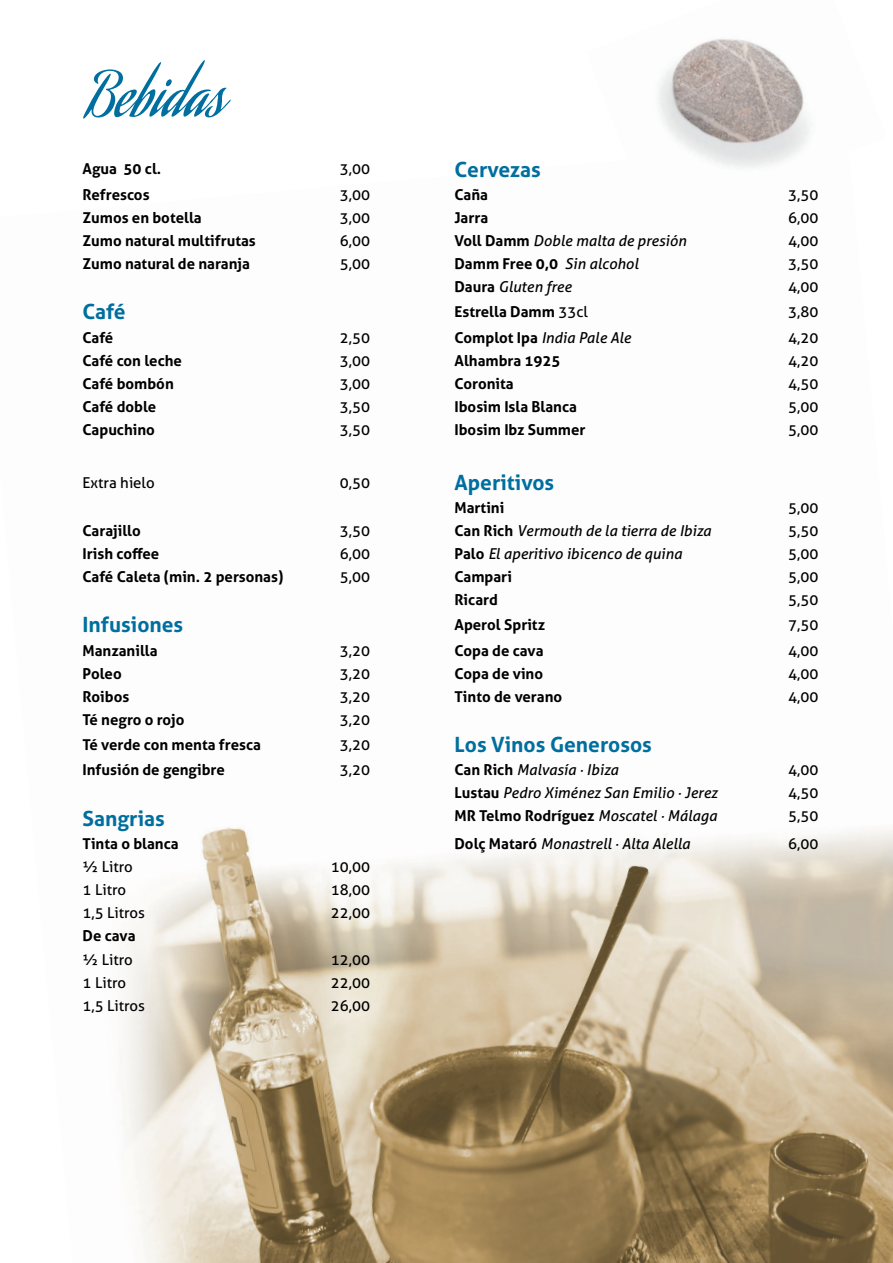
<style>
.page{position:relative;width:893px;height:1263px;background:#fff}
.page>*{position:absolute;margin:0;border:0;box-sizing:border-box;transform-origin:0 0}
.t1{font:60px "Aguafina Script";color:#006e9e}
.t2{font:700 21px "Aller";color:#006e9e}
.t3{font:700 15px "Aller";color:#000}
.t4{font:15px "Aller";color:#000}
.t5{font:italic 15px "Aller";color:#000}
.s1{font-weight:700;font-style:normal}
.s2{font-weight:400;font-style:italic}
.s3{font-weight:400}
</style>
<div class="page">
<img style="left:124px;top:827px;width:769px;height:436px">
<img style="left:658px;top:38px;width:152px;height:131px">
<p class="t1" style="left:87px;top:60px;width:139px">Bebidas</p>
<p class="t3" style="left:83px;top:160px;width:80px">Agua 50 cl.</p>
<p class="t4" style="left:340px;top:160px;width:32px">3,00</p>
<p class="t2" style="left:454px;top:156px;width:88px">Cervezas</p>
<p class="t3" style="left:83px;top:185px;width:69px">Refrescos</p>
<p class="t4" style="left:340px;top:185px;width:32px">3,00</p>
<p class="t3" style="left:454px;top:185px;width:35px">Caña</p>
<p class="t4" style="left:788px;top:185px;width:32px">3,50</p>
<p class="t3" style="left:83px;top:208px;width:121px">Zumos en botella</p>
<p class="t4" style="left:340px;top:208px;width:32px">3,00</p>
<p class="t3" style="left:454px;top:208px;width:35px">Jarra</p>
<p class="t4" style="left:788px;top:208px;width:32px">6,00</p>
<p class="t3" style="left:83px;top:231px;width:175px">Zumo natural multifrutas</p>
<p class="t4" style="left:340px;top:231px;width:32px">6,00</p>
<p class="t5" style="left:454px;top:231px;width:234px"><span class="s1">Voll Damm</span> Doble malta de presión</p>
<p class="t4" style="left:788px;top:231px;width:32px">4,00</p>
<p class="t3" style="left:83px;top:254px;width:169px">Zumo natural de naranja</p>
<p class="t4" style="left:340px;top:254px;width:32px">5,00</p>
<p class="t3" style="left:454px;top:254px;width:185px">Damm Free 0,0 <span class="s2">Sin alcohol</span></p>
<p class="t4" style="left:788px;top:254px;width:32px">3,50</p>
<p class="t5" style="left:454px;top:277px;width:118px"><span class="s1">Daura</span> Gluten free</p>
<p class="t4" style="left:788px;top:278px;width:32px">4,00</p>
<p class="t2" style="left:83px;top:299px;width:45px">Café</p>
<p class="t3" style="left:454px;top:303px;width:135px">Estrella Damm <span class="s3">33cl</span></p>
<p class="t4" style="left:788px;top:303px;width:32px">3,80</p>
<p class="t3" style="left:83px;top:328px;width:32px">Café</p>
<p class="t4" style="left:340px;top:328px;width:32px">2,50</p>
<p class="t5" style="left:454px;top:328px;width:178px"><span class="s1">Complot Ipa</span> India Pale Ale</p>
<p class="t4" style="left:788px;top:328px;width:32px">4,20</p>
<p class="t3" style="left:83px;top:351px;width:101px">Café con leche</p>
<p class="t4" style="left:340px;top:351px;width:32px">3,00</p>
<p class="t3" style="left:454px;top:351px;width:108px">Alhambra 1925</p>
<p class="t4" style="left:788px;top:351px;width:32px">4,20</p>
<p class="t3" style="left:83px;top:374px;width:93px">Café bombón</p>
<p class="t4" style="left:340px;top:374px;width:32px">3,00</p>
<p class="t3" style="left:454px;top:374px;width:61px">Coronita</p>
<p class="t4" style="left:788px;top:374px;width:32px">4,50</p>
<p class="t3" style="left:83px;top:397px;width:75px">Café doble</p>
<p class="t4" style="left:340px;top:397px;width:32px">3,50</p>
<p class="t3" style="left:454px;top:397px;width:124px">Ibosim Isla Blanca</p>
<p class="t4" style="left:788px;top:397px;width:32px">5,00</p>
<p class="t3" style="left:83px;top:420px;width:74px">Capuchino</p>
<p class="t4" style="left:340px;top:420px;width:32px">3,50</p>
<p class="t3" style="left:454px;top:420px;width:133px">Ibosim Ibz Summer</p>
<p class="t4" style="left:788px;top:420px;width:32px">5,00</p>
<p class="t4" style="left:83px;top:473px;width:74px">Extra hielo</p>
<p class="t4" style="left:340px;top:473px;width:32px">0,50</p>
<p class="t2" style="left:454px;top:469px;width:101px">Aperitivos</p>
<p class="t3" style="left:454px;top:498px;width:51px">Martini</p>
<p class="t4" style="left:788px;top:498px;width:32px">5,00</p>
<p class="t3" style="left:83px;top:521px;width:60px">Carajillo</p>
<p class="t4" style="left:340px;top:521px;width:32px">3,50</p>
<p class="t5" style="left:454px;top:521px;width:258px"><span class="s1">Can Rich</span> Vermouth de la tierra de Ibiza</p>
<p class="t4" style="left:788px;top:521px;width:32px">5,50</p>
<p class="t3" style="left:83px;top:544px;width:78px">Irish coffee</p>
<p class="t4" style="left:340px;top:544px;width:32px">6,00</p>
<p class="t5" style="left:454px;top:544px;width:229px"><span class="s1">Palo</span> El aperitivo ibicenco de quina</p>
<p class="t4" style="left:788px;top:544px;width:32px">5,00</p>
<p class="t3" style="left:83px;top:567px;width:202px">Café Caleta (min. 2 personas)</p>
<p class="t4" style="left:340px;top:567px;width:32px">5,00</p>
<p class="t3" style="left:454px;top:567px;width:59px">Campari</p>
<p class="t4" style="left:788px;top:567px;width:32px">5,00</p>
<p class="t3" style="left:454px;top:590px;width:45px">Ricard</p>
<p class="t4" style="left:788px;top:590px;width:32px">5,50</p>
<p class="t2" style="left:83px;top:612px;width:102px">Infusiones</p>
<p class="t3" style="left:454px;top:616px;width:92px">Aperol Spritz</p>
<p class="t4" style="left:788px;top:616px;width:32px">7,50</p>
<p class="t3" style="left:83px;top:641px;width:77px">Manzanilla</p>
<p class="t4" style="left:340px;top:641px;width:32px">3,20</p>
<p class="t3" style="left:454px;top:641px;width:91px">Copa de cava</p>
<p class="t4" style="left:788px;top:641px;width:32px">4,00</p>
<p class="t3" style="left:83px;top:664px;width:41px">Poleo</p>
<p class="t4" style="left:340px;top:664px;width:32px">3,20</p>
<p class="t3" style="left:454px;top:664px;width:90px">Copa de vino</p>
<p class="t4" style="left:788px;top:664px;width:32px">4,00</p>
<p class="t3" style="left:83px;top:687px;width:48px">Roibos</p>
<p class="t4" style="left:340px;top:687px;width:32px">3,20</p>
<p class="t3" style="left:454px;top:687px;width:109px">Tinto de verano</p>
<p class="t4" style="left:788px;top:687px;width:32px">4,00</p>
<p class="t3" style="left:83px;top:710px;width:104px">Té negro o rojo</p>
<p class="t4" style="left:340px;top:710px;width:32px">3,20</p>
<p class="t3" style="left:83px;top:735px;width:180px">Té verde con menta fresca</p>
<p class="t4" style="left:340px;top:735px;width:32px">3,20</p>
<p class="t2" style="left:454px;top:732px;width:199px">Los Vinos Generosos</p>
<p class="t3" style="left:83px;top:761px;width:144px">Infusión de gengibre</p>
<p class="t4" style="left:340px;top:761px;width:32px">3,20</p>
<p class="t5" style="left:454px;top:761px;width:165px"><span class="s1">Can Rich</span> Malvasía · Ibiza</p>
<p class="t4" style="left:788px;top:761px;width:32px">4,00</p>
<p class="t5" style="left:454px;top:784px;width:265px"><span class="s1">Lustau</span> Pedro Ximénez San Emilio · Jerez</p>
<p class="t4" style="left:788px;top:784px;width:32px">4,50</p>
<p class="t2" style="left:83px;top:805px;width:84px">Sangrias</p>
<p class="t3" style="left:454px;top:807px;width:264px">MR Telmo Rodríguez <span class="s2">Moscatel · Málaga</span></p>
<p class="t4" style="left:788px;top:807px;width:32px">5,50</p>
<p class="t3" style="left:83px;top:834px;width:98px">Tinta o blanca</p>
<p class="t5" style="left:454px;top:834px;width:237px"><span class="s1">Dolç Mataró</span> Monastrell · Alta Alella</p>
<p class="t4" style="left:788px;top:834px;width:32px">6,00</p>
<p class="t4" style="left:83px;top:857px;width:52px">½ Litro</p>
<p class="t4" style="left:331px;top:857px;width:41px">10,00</p>
<p class="t4" style="left:83px;top:880px;width:45px">1 Litro</p>
<p class="t4" style="left:331px;top:880px;width:41px">18,00</p>
<p class="t4" style="left:83px;top:904px;width:64px">1,5 Litros</p>
<p class="t4" style="left:331px;top:904px;width:41px">22,00</p>
<p class="t3" style="left:83px;top:927px;width:55px">De cava</p>
<p class="t4" style="left:83px;top:950px;width:52px">½ Litro</p>
<p class="t4" style="left:331px;top:950px;width:41px">12,00</p>
<p class="t4" style="left:83px;top:973px;width:45px">1 Litro</p>
<p class="t4" style="left:331px;top:973px;width:41px">22,00</p>
<p class="t4" style="left:83px;top:997px;width:64px">1,5 Litros</p>
<p class="t4" style="left:331px;top:997px;width:41px">26,00</p>
</div>
